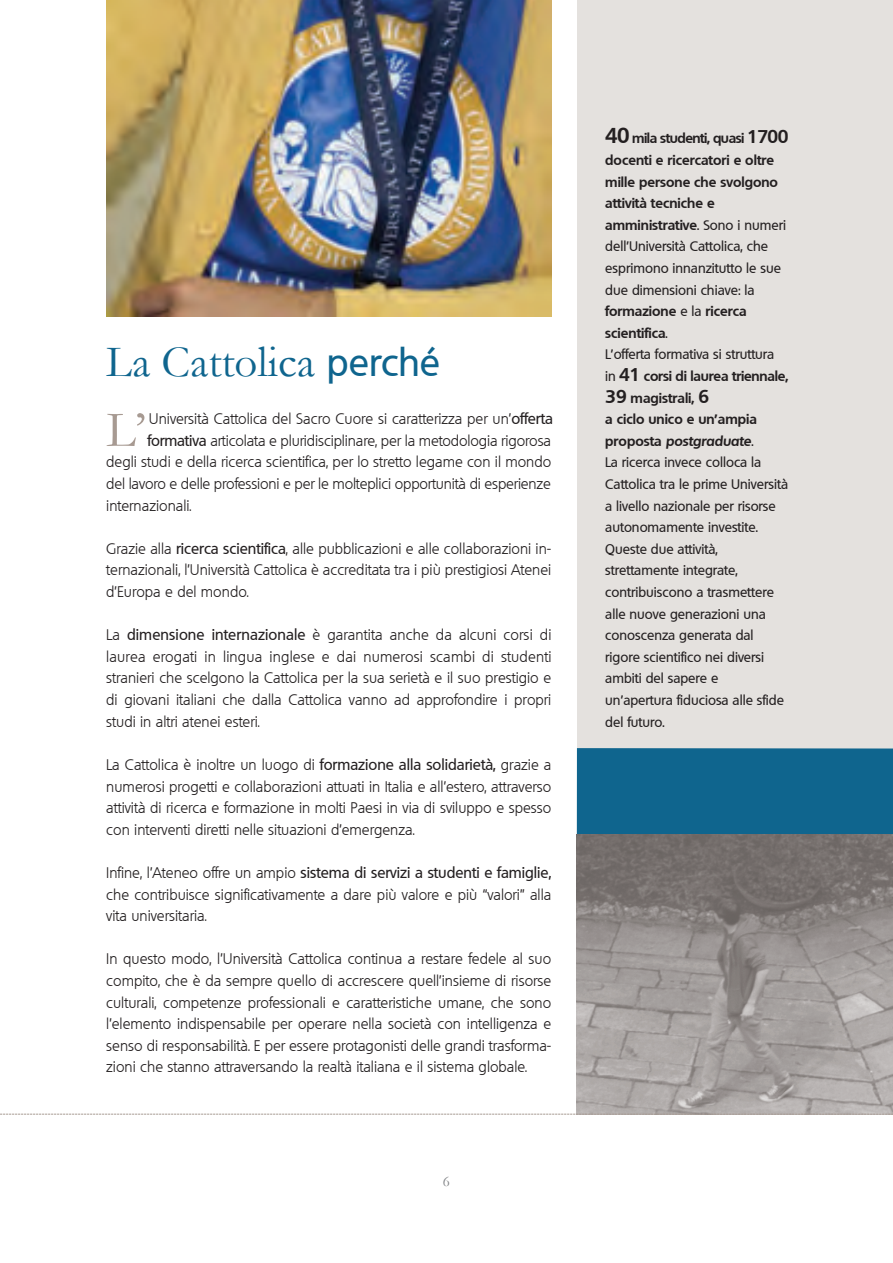
<style>
.page{position:relative;width:893px;height:1263px;background:#fff}
.page>*{position:absolute;margin:0;border:0;box-sizing:border-box;transform-origin:0 0}
.t1{font:51.45px "Garamond";color:#a79a92}
.t2{font:45px "Garamond";color:#0f658e}
.t3{font:300 15px/21.6px "Quebec";color:#231f20;text-align:justify}
.t4{font:15px "Garamond";color:#808285}
.t5{font:500 13.5px/21.6px "Quebec";color:#231f20}
.s1{font-family:"Quebec";font-weight:500;font-size:37.5px}
.s2{font-weight:500}
.s3{font-weight:700;font-size:21px}
.s4{font-weight:700}
.s5{font-weight:700;font-size:18px}
.s6{font-weight:700;font-style:italic}
</style>
<div class="page">
<div style="left:577px;top:0;width:316px;height:756px;background:#e4e1de"></div>
<div style="left:577px;top:748px;width:316px;height:87px;background:#0f658e"></div>
<img style="left:577px;top:835px;width:316px;height:279px">
<img style="left:106px;top:0;width:445px;height:316px">
<svg style="left:0;top:1114px;width:893px;height:1px"></svg>
<h2 class="t2" style="left:106px;top:337px;width:335px">La Cattolica <span class="s1">perché</span></h2>
<h1 class="t1" style="left:106px;top:402px;width:41px">L’</h1>
<p class="t3" style="left:149px;top:408px;width:405px">Università Cattolica del Sacro Cuore si caratterizza per un’<span class="s2">offerta</span></p>
<p class="t3" style="left:147px;top:430px;width:405px"><span class="s2">formativa</span> articolata e pluridisciplinare, per la metodologia rigorosa</p>
<p class="t3" style="left:106px;top:451px;width:446px">degli studi e della ricerca scientifica, per lo stretto legame con il mondo</p>
<p class="t3" style="left:106px;top:473px;width:446px">del lavoro e delle professioni e per le molteplici opportunità di esperienze</p>
<p class="t3" style="left:106px;top:494px;width:87px">internazionali.</p>
<p class="t3" style="left:106px;top:538px;width:447px">Grazie alla <span class="s2">ricerca scientifica</span>, alle pubblicazioni e alle collaborazioni in&shy;ternazionali, l’Università Cattolica è accreditata tra i più prestigiosi Atenei d’Europa e del mondo.</p>
<p class="t3" style="left:106px;top:624px;width:447px">La <span class="s2">dimensione internazionale</span> è garantita anche da alcuni corsi di laurea erogati in lingua inglese e dai numerosi scambi di studenti stranieri che scelgono la Cattolica per la sua serietà e il suo prestigio e di giovani italiani che dalla Cattolica vanno ad approfondire i propri studi in altri atenei esteri.</p>
<p class="t3" style="left:106px;top:754px;width:447px">La Cattolica è inoltre un luogo di <span class="s2">formazione alla solidarietà,</span> grazie a numerosi progetti e collaborazioni attuati in Italia e all’estero, attraverso attività di ricerca e formazione in molti Paesi in via di sviluppo e spesso con interventi diretti nelle situazioni d’emergenza.</p>
<p class="t3" style="left:106px;top:862px;width:447px">Infine, l’Ateneo offre un ampio <span class="s2">sistema di servizi a studenti e famiglie, </span>che contribuisce significativamente a dare più valore e più “valori” alla vita universitaria.</p>
<p class="t3" style="left:106px;top:948px;width:447px">In questo modo, l’Università Cattolica continua a restare fedele al suo compito, che è da sempre quello di accrescere quell’insieme di risorse culturali, competenze professionali e caratteristiche umane, che sono l’elemento indispensabile per operare nella società con intelligenza e senso di responsabilità. E per essere protagonisti delle grandi trasforma&shy;zioni che stanno attraversando la realtà italiana e il sistema globale.</p>
<p class="t4" style="left:443px;top:1173px;width:9px">6</p>
<p class="t5" style="left:605px;top:128px;width:185px"><span class="s3">40</span> <span class="s4">mila studenti, quasi</span> <span class="s5">1700 </span><span class="s4">docenti e ricercatori e oltre mille persone che svolgono attività tecniche e amministrative</span>. Sono i numeri dell’Università Cattolica, che esprimono innanzitutto le sue due dimensioni chiave: la <span class="s4">formazione</span> e la <span class="s4">ricerca scientifica</span>.<br>L’offerta formativa si struttura<br>in <span class="s5">41</span> <span class="s4">corsi di laurea triennale,<br></span><span class="s5">39</span> <span class="s4">magistrali,</span> <span class="s5">6<br></span><span class="s4">a ciclo unico e un’ampia proposta</span> <span class="s6">postgraduate</span>.<br>La ricerca invece colloca la<br>Cattolica tra le prime Università a livello nazionale per risorse autonomamente investite.<br>Queste due attività, strettamente integrate, contribuiscono a trasmettere alle nuove generazioni una conoscenza generata dal rigore scientifico nei diversi ambiti del sapere e un’apertura fiduciosa alle sfide del futuro.</p>
</div>
